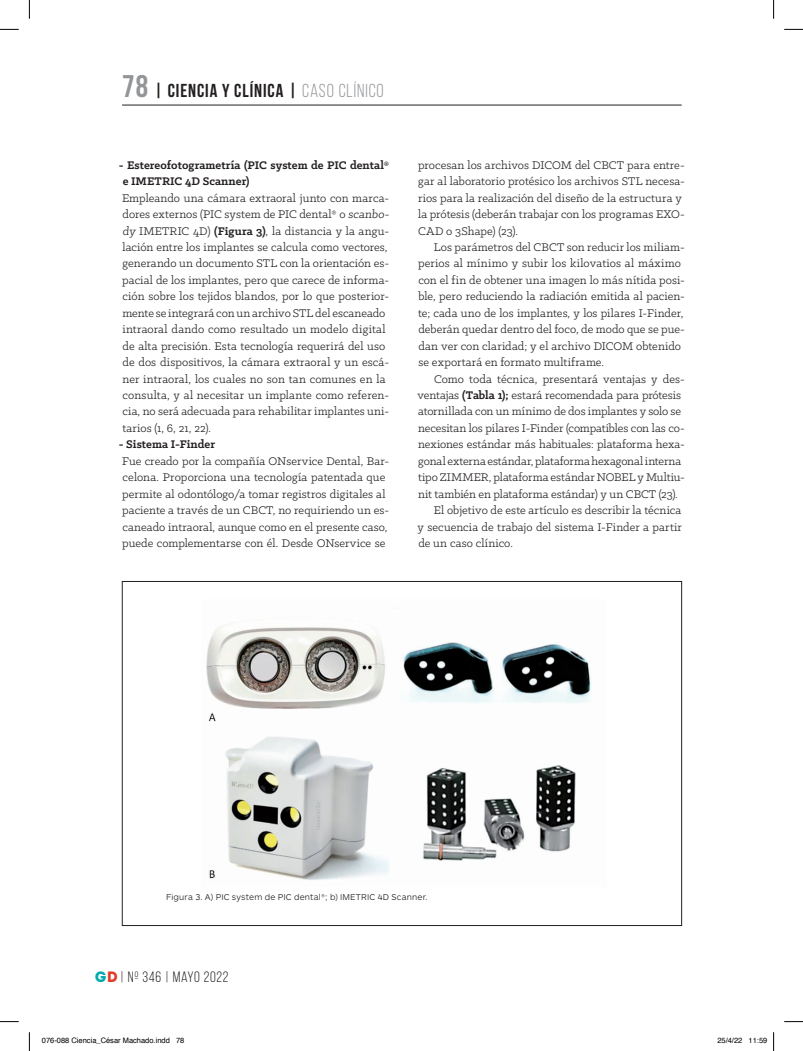
<style>
.page{position:relative;width:803px;height:1051px;background:#fff}
.page>*{position:absolute;margin:0;border:0;box-sizing:border-box;transform-origin:0 0}
.t1{font:700 18.75px "Bebas Neue";letter-spacing:.045em;color:#231f20}
.t2{font:15px "Bebas Neue";letter-spacing:.05em;color:#231f20}
.Texto_general_sin_sa{font:12.5px/16.4px "Klinic Slab";letter-spacing:.005em;color:#231f20}
.Texto_general{font:12.5px/16.5px "Klinic Slab";letter-spacing:.005em;color:#231f20}
.Texto_general_sin_sa-2{font:700 12.5px/16.5px "Klinic Slab";letter-spacing:.005em;color:#231f20}
.PIE{font:300 8.75px "ARS Maquette Pro";letter-spacing:.015em;color:#231f20}
.t3{font:7.5px "Helvetica";color:#000}
.s1{font-size:31.25px;color:#939598}
.s2{font-weight:400;color:#939598}
.s3{font-weight:700}
.s4{font-family:"Intro";color:#00aaad}
.s5{font-family:"Intro";color:#e13d26}
</style>
<div class="page">
<img style="left:206px;top:624px;width:385px;height:256px">
<hr style="left:122px;top:105px;width:560px;height:1px;background:#231f20">
<svg style="left:0;top:29px;width:19px;height:1px"></svg>
<svg style="left:784px;top:29px;width:19px;height:1px"></svg>
<svg style="left:0;top:1021px;width:19px;height:1px"></svg>
<svg style="left:784px;top:1021px;width:19px;height:1px"></svg>
<svg style="left:29px;top:0;width:1px;height:19px"></svg>
<svg style="left:29px;top:1032px;width:1px;height:19px"></svg>
<svg style="left:773px;top:0;width:1px;height:19px"></svg>
<svg style="left:773px;top:1032px;width:1px;height:19px"></svg>
<h1 class="t1" style="left:122px;top:80px;width:263px"><span class="s1">78</span> | CIENCIA Y CLÍNICA | <span class="s2">CASO CLÍNICO</span></h1>
<p class="Texto_general_sin_sa-2" style="left:123px;top:156px;width:268px;text-indent:-4px">- Estereofotogrametría (PIC system de PIC dental® e IMETRIC 4D Scanner)</p>
<p class="Texto_general_sin_sa" style="left:122px;top:189px;width:270px">Empleando una cámara extraoral junto con marca&shy;dores externos (PIC system de PIC dental® o scanbo&shy;dy IMETRIC 4D) <span class="s3">(Figura 3)</span>, la distancia y la angu&shy;lación entre los implantes se calcula como vectores, generando un documento STL con la orientación es&shy;pacial de los implantes, pero que carece de informa&shy;ción sobre los tejidos blandos, por lo que posterior&shy;mente se integrará con un archivo STL del escaneado intraoral dando como resultado un modelo digital de alta precisión. Esta tecnología requerirá del uso de dos dispositivos, la cámara extraoral y un escá&shy;ner intraoral, los cuales no son tan comunes en la consulta, y al necesitar un implante como referen&shy;cia, no será adecuada para rehabilitar implantes uni&shy;tarios (1, 6, 21, 22).</p>
<p class="Texto_general_sin_sa-2" style="left:119px;top:436px;width:98px">- Sistema I-Finder</p>
<p class="Texto_general_sin_sa" style="left:122px;top:452px;width:268px">Fue creado por la compañía ONservice Dental, Bar&shy;celona. Proporciona una tecnología patentada que permite al odontólogo/a tomar registros digitales al paciente a través de un CBCT, no requiriendo un es&shy;caneado intraoral, aunque como en el presente caso, puede complementarse con él. Desde ONservice se</p>
<p class="Texto_general_sin_sa" style="left:418px;top:156px;width:268px">procesan los archivos DICOM del CBCT para entre&shy;gar al laboratorio protésico los archivos STL necesa&shy;rios para la realización del diseño de la estructura y la prótesis (deberán trabajar con los programas EXO-CAD o 3Shape) (23).</p>
<p class="Texto_general" style="left:418px;top:239px;width:268px;text-indent:16px">Los parámetros del CBCT son reducir los miliam&shy;perios al mínimo y subir los kilovatios al máximo con el fin de obtener una imagen lo más nítida posi&shy;ble, pero reduciendo la radiación emitida al pacien&shy;te; cada uno de los implantes, y los pilares I-Finder, deberán quedar dentro del foco, de modo que se pue&shy;dan ver con claridad; y el archivo DICOM obtenido se exportará en formato multiframe.</p>
<p class="Texto_general" style="left:417px;top:370px;width:269px;text-indent:16px">Como toda técnica, presentará ventajas y des&shy;ventajas <span class="s3">(Tabla 1);</span> estará recomendada para prótesis atornillada con un mínimo de dos implantes y solo se necesitan los pilares I-Finder (compatibles con las co&shy;nexiones estándar más habituales: plataforma hexa&shy;gonal externa estándar, plataforma hexagonal interna tipo ZIMMER, plataforma estándar NOBEL y Multiu&shy;nit también en plataforma estándar) y un CBCT (23).</p>
<p class="Texto_general" style="left:418px;top:502px;width:266px;text-align:justify;text-indent:16px">El objetivo de este artículo es describir la técnica y secuencia de trabajo del sistema I-Finder a partir de un caso clínico.</p>
<p class="PIE" style="left:166px;top:892px;width:263px">Figura 3. A) PIC system de PIC dental®; b) IMETRIC 4D Scanner.</p>
<p class="t2" style="left:95px;top:968px;width:135px"><span class="s4">g</span><span class="s5">d</span>| Nº 346 | MAYO 2022</p>
<p class="t3" style="left:42px;top:1035px;width:144px">076-088 Ciencia_César Machado.indd 78</p>
<p class="t3" style="left:717px;top:1035px;width:52px">25/4/22 11:59</p>
</div>
